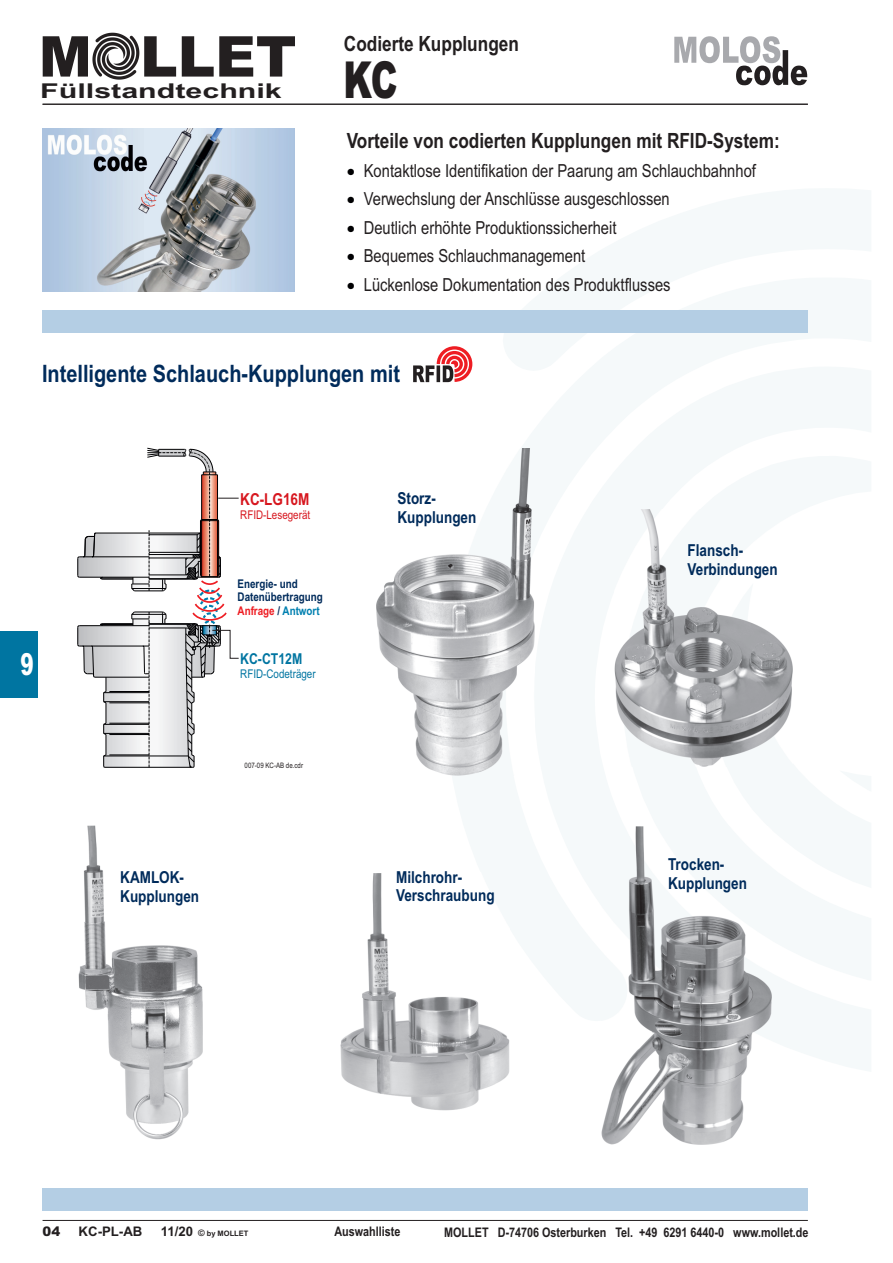
<style>
.page{position:relative;width:893px;height:1263px;background:#fff}
.page>*{position:absolute;margin:0;border:0;box-sizing:border-box;transform-origin:0 0}
.t1{font:900 56.25px "Arial";color:#231f20}
.t2{font:900 51px "Arial";color:#231f20;scale:.68 1}
.t3{font:900 30.3px "Arial";color:#fff;scale:.66 1}
.t4{font:700 24px "Arial Narrow";color:#002b5b}
.t5{font:700 21px "Arial Narrow";color:#231f20}
.t6{font:700 20.4px "Arial";color:#231f20;scale:1.49 1}
.t7{font:18px "Arial Narrow";color:#231f20}
.t8{font:700 16.5px/18.9px "Arial Narrow";color:#002b5b}
.t9{font:700 16.5px "Arial Narrow";color:#d7171f}
.t10{font:700 15px "Arial Narrow";color:#0075a1}
.t11{font:700 13.2px "Arial";color:#231f20;scale:.82 1}
.t12{font:700 13.2px "Arial";color:#231f20}
.t13{font:900 13.2px "Arial";color:#231f20}
.t14{font:700 12px/13.6px "Arial Narrow";color:#002b5b}
.t15{font:12px "Arial Narrow";color:#0075a1}
.t16{font:12px "Arial Narrow";color:#d7171f}
.t17{font:7.5px "Arial Narrow";color:#231f20}
.t18{font:700 7.5px "Arial";color:#231f20}
.s1{color:#000002}
.s2{color:#ee1d23}
.s3{color:#0080b0}
.s4{font-size:13.2px}
.s5{font-size:9px}
</style>
<div class="page">
<div style="left:42px;top:1188px;width:766px;height:22px;background:#b4cee4"></div>
<svg style="left:413px;top:346px;width:60px;height:37px"></svg>
<img style="left:615px;top:510px;width:178px;height:256px">
<img style="left:78px;top:825px;width:125px;height:314px">
<img style="left:340px;top:873px;width:169px;height:237px">
<img style="left:601px;top:826px;width:170px;height:319px">
<img style="left:376px;top:449px;width:159px;height:327px">
<svg style="left:77px;top:448px;width:162px;height:320px"></svg>
<img style="left:42px;top:128px;width:252px;height:164px">
<div style="left:42px;top:311px;width:766px;height:22px;background:#b4cee4"></div>
<svg style="left:92px;top:33px;width:47px;height:47px"></svg>
<hr style="left:43px;top:104px;width:765px;height:1px;background:#231f20">
<svg style="left:674px;top:36px;width:133px;height:49px"></svg>
<hr style="left:43px;top:1220px;width:765px;height:1px;background:#231f20">
<div style="left:0;top:631px;width:38px;height:66px;background:#0075a1"></div>
<h1 class="t1" style="left:39px;top:36px;width:259px">M LLET</h1>
<p class="t6" style="left:40px;top:83px;width:164px">Füllstandtechnik</p>
<p class="t5" style="left:344px;top:36px;width:177px">Codierte Kupplungen</p>
<h2 class="t2" style="left:343px;top:61px;width:81px">KC</h2>
<p class="t5" style="left:347px;top:133px;width:435px">Vorteile von codierten Kupplungen mit RFID-System:</p>
<p class="t7" style="left:347px;top:164px;width:411px"><span class="s1">•</span> Kontaktlose Identifikation der Paarung am Schlauchbahnhof</p>
<p class="t7" style="left:347px;top:221px;width:271px"><span class="s1">•</span> Deutlich erhöhte Produktionssicherheit</p>
<p class="t7" style="left:347px;top:192px;width:325px"><span class="s1">•</span> Verwechslung der Anschlüsse ausgeschlossen</p>
<p class="t7" style="left:347px;top:249px;width:240px"><span class="s1">•</span> Bequemes Schlauchmanagement</p>
<p class="t7" style="left:347px;top:278px;width:325px"><span class="s1">•</span> Lückenlose Dokumentation des Produktflusses</p>
<h3 class="t4" style="left:42px;top:365px;width:359px">Intelligente Schlauch-Kupplungen mit</h3>
<h3 class="t3" style="left:20px;top:654px;width:22px">9</h3>
<p class="t9" style="left:240px;top:493px;width:71px">KC-LG16M</p>
<p class="t16" style="left:240px;top:510px;width:71px">RFID-Lesegerät</p>
<p class="t14" style="left:238px;top:578px;width:87px">Energie- und<br>Datenübertragung<br><span class="s2">Anfrage</span> / <span class="s3">Antwort</span></p>
<p class="t10" style="left:240px;top:653px;width:64px">KC-CT12M</p>
<p class="t15" style="left:240px;top:670px;width:77px">RFID-Codeträger</p>
<p class="t17" style="left:245px;top:762px;width:60px">007-09 KC-AB de.cdr</p>
<p class="t8" style="left:120px;top:869px;width:80px">KAMLOK-<br>Kupplungen</p>
<p class="t8" style="left:398px;top:490px;width:80px">Storz-<br>Kupplungen</p>
<p class="t8" style="left:396px;top:869px;width:100px">Milchrohr-<br>Verschraubung</p>
<p class="t8" style="left:688px;top:542px;width:92px">Flansch-<br>Verbindungen</p>
<p class="t8" style="left:668px;top:856px;width:80px">Trocken-<br>Kupplungen</p>
<p class="t13" style="left:43px;top:1227px;width:19px">04</p>
<p class="t12" style="left:79px;top:1227px;width:65px">KC-PL-AB</p>
<p class="t18" style="left:161px;top:1231px;width:89px"><span class="s4">11/20</span> <span class="s5">©</span> by MOLLET</p>
<p class="t11" style="left:334px;top:1227px;width:56px">Auswahl</p>
<p class="t11" style="left:351px;top:1227px;width:60px">Preisliste</p>
<p class="t11" style="left:444px;top:1227px;width:446px">MOLLET D-74706 Osterburken Tel. +49 6291 6440-0 www.mollet.de</p>
</div>
